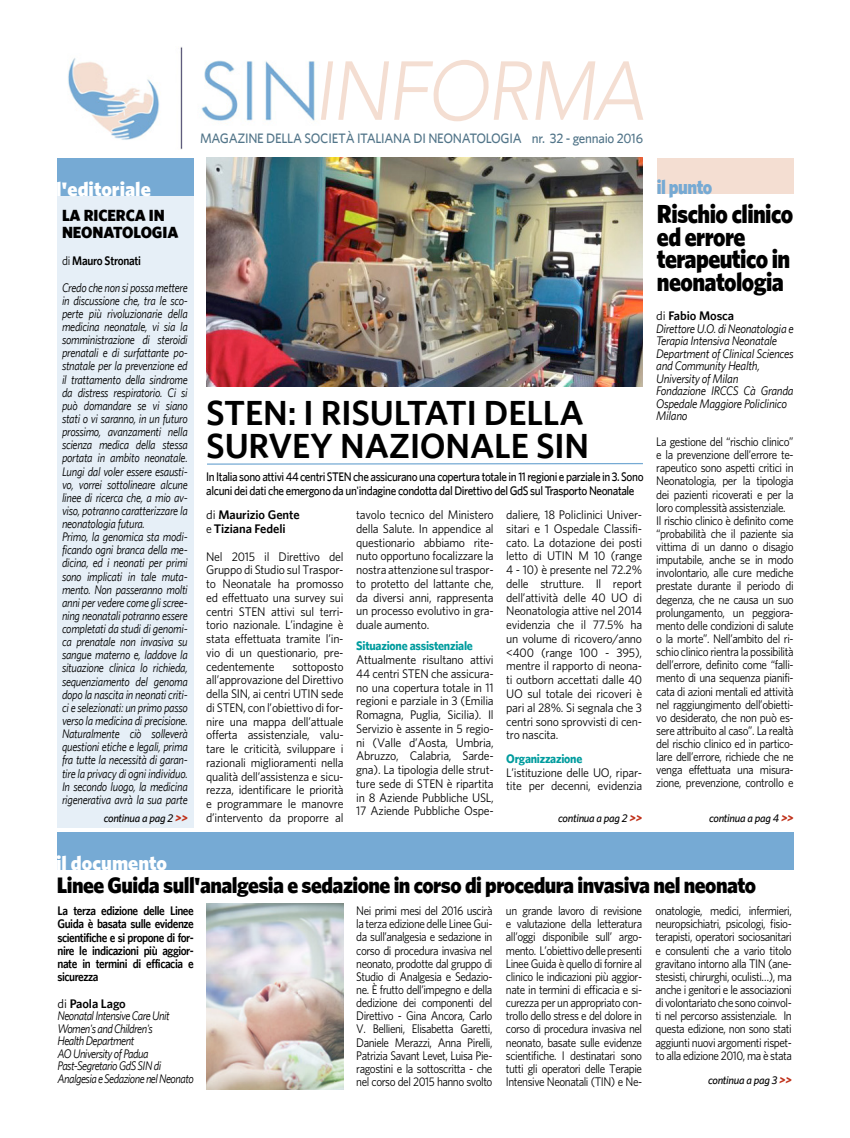
<style>
.page{position:relative;width:850px;height:1138px;background:#fff}
.page>*{position:absolute;margin:0;border:0;box-sizing:border-box;transform-origin:0 0}
.t1{font:italic 300 82.5px "Avenir";letter-spacing:-.025em;color:#f4ded2;scale:.9 1}
.t2{font:600 35px/32.5px "Whitney";letter-spacing:-.005em;color:#000}
.t3{font:900 26.25px/22.5px "Whitney";letter-spacing:-.025em;color:#000;scale:.9 1}
.t4{font:900 22.5px "Whitney";letter-spacing:-.025em;color:#000;scale:.95 1}
.t5{font:900 20px "Whitney";color:#fff}
.t6{font:900 20px "Whitney";color:#76aad4;scale:.9 1}
.t7{font:900 16.25px/17.5px "Whitney";letter-spacing:-.005em;color:#000;scale:.96 1}
.t8{font:500 13.75px "Whitney";letter-spacing:-.02em;color:#527589;scale:.95 1}
.t9{font:12.5px/13.1px "Whitney";letter-spacing:-.035em;color:#000;text-align:justify;scale:.9 1}
.t10{font:12.5px/13.8px "Whitney";letter-spacing:-.035em;color:#000;text-align:justify;scale:.95 1}
.t11{font:italic 12.5px/13.1px "Whitney";letter-spacing:-.025em;color:#000;scale:.9 1}
.t12{font:italic 12.5px/12.5px "Whitney";letter-spacing:-.025em;color:#000;scale:.95 1}
.t13{font:500 12.5px/13.8px "Whitney";letter-spacing:-.035em;color:#000;scale:.9 1}
.t14{font:italic 12.5px/12.6px "Whitney";letter-spacing:-.045em;color:#000;scale:.9 1}
.t15{font:600 12.5px/13.1px "Whitney";letter-spacing:-.04em;color:#000;text-align:justify;scale:.9 1}
.t16{font:700 12.5px "Whitney";letter-spacing:-.02em;color:#009c9e;scale:.95 1}
.t17{font:600 12.5px/13.8px "Whitney";letter-spacing:-.005em;color:#000}
.t18{font:italic 500 11.25px "Whitney";letter-spacing:-.025em;color:#000}
.s1{font-style:normal}
.s2{font-weight:600;font-style:normal}
.s3{font-weight:400}
.s4{font-weight:900;color:#c0311a}
</style>
<div class="page">
<div style="left:58px;top:189px;width:136px;height:638px;background:#e6eff7"></div>
<img style="left:68px;top:47px;width:247px;height:102px">
<div style="left:58px;top:158px;width:136px;height:38px;background:#76aad4"></div>
<div style="left:657px;top:158px;width:137px;height:35px;background:#f4ded2"></div>
<svg style="left:207px;top:463px;width:436px;height:2px"></svg>
<img style="left:206px;top:158px;width:437px;height:228px">
<div style="left:57px;top:832px;width:736px;height:37px;background:#76aad4"></div>
<img style="left:206px;top:903px;width:138px;height:186px">
<h3 class="t5" style="left:56px;top:177px;width:96px">l'editoriale</h3>
<h1 class="t1" style="left:314px;top:43px;width:368px">INFORMA</h1>
<p class="t8" style="left:414px;top:130px;width:100px">DI NEONATOLOGIA</p>
<p class="t8" style="left:532px;top:130px;width:118px">nr. 32 - gennaio 2016</p>
<p class="t8" style="left:200px;top:130px;width:200px">magazine DELLA SOCIETÀ ITALIANA</p>
<h3 class="t6" style="left:657px;top:175px;width:63px">il punto</h3>
<h3 class="t3" style="left:657px;top:202px;width:153px">Rischio clinico ed errore terapeutico in neonatologia</h3>
<h3 class="t7" style="left:62px;top:206px;width:123px">La ricerca in<br>Neonatologia</h3>
<p class="t11" style="left:62px;top:248px;width:141px;line-height:26.2px"><span class="s1">di</span> <span class="s2">Mauro Stronati<br></span>Credo che non si possa mettere</p>
<p class="t11" style="left:62px;top:294px;width:141px">in discussione che, tra le sco&shy;perte più rivoluzionarie della medicina neonatale, vi sia la somministrazione di steroidi prenatali e di surfattante po&shy;stnatale per la prevenzione ed il trattamento della sindrome da distress respiratorio. Ci si può domandare se vi siano stati o vi saranno, in un futuro prossimo, avanzamenti nella scienza medica della stessa portata in ambito neonatale.<br>Lungi dal voler essere esausti&shy;vo, vorrei sottolineare alcune linee di ricerca che, a mio av&shy;viso, potranno caratterizzare la neonatologia futura.<br>Primo, la genomica sta modi&shy;ficando ogni branca della me&shy;dicina, ed i neonati per primi sono implicati in tale muta&shy;mento. Non passeranno molti anni per vedere come gli scree&shy;ning neonatali potranno essere completati da studi di genomi&shy;ca prenatale non invasiva su sangue materno e, laddove la situazione clinica lo richieda, sequenziamento del genoma dopo la nascita in neonati criti&shy;ci e selezionati: un primo passo verso la medicina di precisione.<br>Naturalmente ciò solleverà questioni etiche e legali, prima fra tutte la necessità di garan&shy;tire la privacy di ogni individuo.<br>In secondo luogo, la medicina rigenerativa avrà la sua parte</p>
<p class="t12" style="left:656px;top:309px;width:146px"><span class="s1">di</span> <span class="s2">Fabio Mosca<br></span>Direttore U.O. di Neonatologia e<br>Terapia Intensiva Neonatale<br>Department of Clinical Sciences and Community Health,<br>University of Milan<br>Fondazione IRCCS Cà Granda<br>Ospedale Maggiore Policlinico<br>Milano</p>
<p class="t9" style="left:656px;top:435px;width:154px;text-align:left">La gestione del “rischio clinico” e la prevenzione dell’errore te&shy;rapeutico sono aspetti critici in<br>Neonatologia, per la tipologia dei pazienti ricoverati e per la loro complessità assistenziale.<br>Il rischio clinico è definito come “probabilità che il paziente sia vittima di un danno o disagio imputabile, anche se in modo involontario, alle cure mediche prestate durante il periodo di degenza, che ne causa un suo prolungamento, un peggiora&shy;mento delle condizioni di salute o la morte”. Nell’ambito del ri&shy;schio clinico rientra la possibilità dell’errore, definito come “falli&shy;mento di una sequenza pianifi&shy;cata di azioni mentali ed attività nel raggiungimento dell’obietti&shy;vo desiderato, che non può es&shy;sere attribuito al caso”. La realtà del rischio clinico ed in partico&shy;lare dell’errore, richiede che ne venga effettuata una misura&shy;zione, prevenzione, controllo e</p>
<h2 class="t2" style="left:206px;top:396px;width:384px">STEN: i risultati della survey nazionale SIN</h2>
<p class="t13" style="left:206px;top:469px;width:488px">I n Italia sono attivi 44 centri STEN che assicurano una copertura totale in 11 regioni e parziale in 3. Sono alcuni dei dati che emergono da un'indagine condotta dal Direttivo del GdS sul Trasporto Neonatale</p>
<p class="t10" style="left:356px;top:507px;width:146px">tavolo tecnico del Ministero della Salute. In appendice al questionario abbiamo rite&shy;nuto opportuno focalizzare la nostra attenzione sul traspor&shy;to protetto del lattante che, da diversi anni, rappresenta un processo evolutivo in gra&shy;duale aumento.</p>
<p class="t16" style="left:356px;top:638px;width:124px">Situazione assistenziale</p>
<p class="t10" style="left:356px;top:652px;width:146px">Attualmente risultano attivi 44 centri STEN che assicura&shy;no una copertura totale in 11 regioni e parziale in 3 (Emilia Romagna, Puglia, Sicilia). Il Servizio è assente in 5 regio&shy;ni (Valle d’Aosta, Umbria, Abruzzo, Calabria, Sarde&shy;gna). La tipologia delle strut&shy;ture sede di STEN è ripartita in 8 Aziende Pubbliche USL, 17 Aziende Pubbliche Ospe-</p>
<p class="t10" style="left:506px;top:507px;width:145px">daliere, 18 Policlinici Univer&shy;sitari e 1 Ospedale Classifi&shy;cato. La dotazione dei posti letto di UTIN ≤ 10 (range 4 - 10) è presente nel 72.2% delle strutture. Il report dell’attività delle 40 UO di Neonatologia attive nel 2014 evidenzia che il 77.5% ha un volume di ricovero/anno &lt;400 (range 100 - 395), mentre il rapporto di neona&shy;ti outborn accettati dalle 40<br>UO sul totale dei ricoveri è pari al 28%. Si segnala che 3 centri sono sprovvisti di cen&shy;tro nascita.</p>
<p class="t16" style="left:506px;top:751px;width:82px">Organizzazione</p>
<p class="t10" style="left:506px;top:765px;width:145px">L’istituzione delle UO, ripar&shy;tite per decenni, evidenzia</p>
<p class="t17" style="left:206px;top:508px;width:95px"><span class="s3">di</span> Maurizio Gente <span class="s3">e</span> Tiziana Fedeli</p>
<p class="t10" style="left:206px;top:549px;width:146px">Nel 2015 il Direttivo del Gruppo di Studio sul Traspor&shy;to Neonatale ha promosso ed effettuato una survey sui centri STEN attivi sul terri&shy;torio nazionale. L’indagine è stata effettuata tramite l’in&shy;vio di un questionario, pre&shy;cedentemente</p>
<p class="t10" style="left:206px;top:659px;width:146px;text-indent:86px">sottoposto all’approvazione del Direttivo della SIN, ai centri UTIN sede di STEN, con l’obiettivo di for&shy;nire una mappa dell’attuale offerta assistenziale, valu&shy;tare le criticità, sviluppare i razionali miglioramenti nella qualità dell’assistenza e sicu&shy;rezza, identificare le priorità e programmare le manovre d’intervento da proporre al</p>
<p class="t18" style="left:104px;top:811px;width:86px">continua a pag 2 <span class="s4">&gt;&gt;</span></p>
<p class="t18" style="left:709px;top:811px;width:86px">continua a pag 4 <span class="s4">&gt;&gt;</span></p>
<p class="t18" style="left:558px;top:811px;width:86px">continua a pag 2 <span class="s4">&gt;&gt;</span></p>
<h3 class="t5" style="left:56px;top:850px;width:113px">il documento</h3>
<h3 class="t4" style="left:57px;top:871px;width:737px">Linee Guida sull'analgesia e sedazione in corso di procedura invasiva nel neonato</h3>
<p class="t15" style="left:57px;top:904px;width:153px">La terza edizione delle Linee Guida è basata sulle evidenze scientifiche e si propone di for&shy;nire le indicazioni più aggior&shy;nate in termini di efficacia e sicurezza</p>
<p class="t14" style="left:58px;top:996px;width:153px"><span class="s1">di</span> <span class="s2">Paola Lago<br></span>Neonatal Intensive Care Unit<br>Women's and Children's<br>Health Department<br>AO University of Padua<br>Past-Segretario GdS SIN di<br>Analgesia e Sedazione nel Neonato</p>
<p class="t9" style="left:356px;top:904px;width:153px">Nei primi mesi del 2016 uscirà la terza edizione delle Linee Gui&shy;da sull’analgesia e sedazione in corso di procedura invasiva nel neonato, prodotte dal gruppo di Studio di Analgesia e Sedazio&shy;ne. È frutto dell’impegno e della dedizione dei componenti del Direttivo - Gina Ancora, Carlo V. Bellieni, Elisabetta Garetti, Daniele Merazzi, Anna Pirelli, Patrizia Savant Levet, Luisa Pie&shy;ragostini e la sottoscritta - che nel corso del 2015 hanno svolto</p>
<p class="t9" style="left:506px;top:904px;width:153px">un grande lavoro di revisione e valutazione della letteratura all’oggi disponibile sull’ argo&shy;mento. L’obiettivo delle presenti Linee Guida è quello di fornire al clinico le indicazioni più aggior&shy;nate in termini di efficacia e si&shy;curezza per un appropriato con&shy;trollo dello stress e del dolore in corso di procedura invasiva nel neonato, basate sulle evidenze scientifiche. I destinatari sono tutti gli operatori delle Terapie Intensive Neonatali (TIN) e Ne-</p>
<p class="t9" style="left:656px;top:904px;width:153px">onatologie, medici, infermieri, neuropsichiatri, psicologi, fisio&shy;terapisti, operatori sociosanitari e consulenti che a vario titolo gravitano intorno alla TIN (ane&shy;stesisti, chirurghi, oculisti…), ma anche i genitori e le associazioni di volontariato che sono coinvol&shy;ti nel percorso assistenziale. In questa edizione, non sono stati aggiunti nuovi argomenti rispet&shy;to alla edizione 2010, ma è stata</p>
<p class="t18" style="left:708px;top:1073px;width:85px">continua a pag 3 <span class="s4">&gt;&gt;</span></p>
</div>
